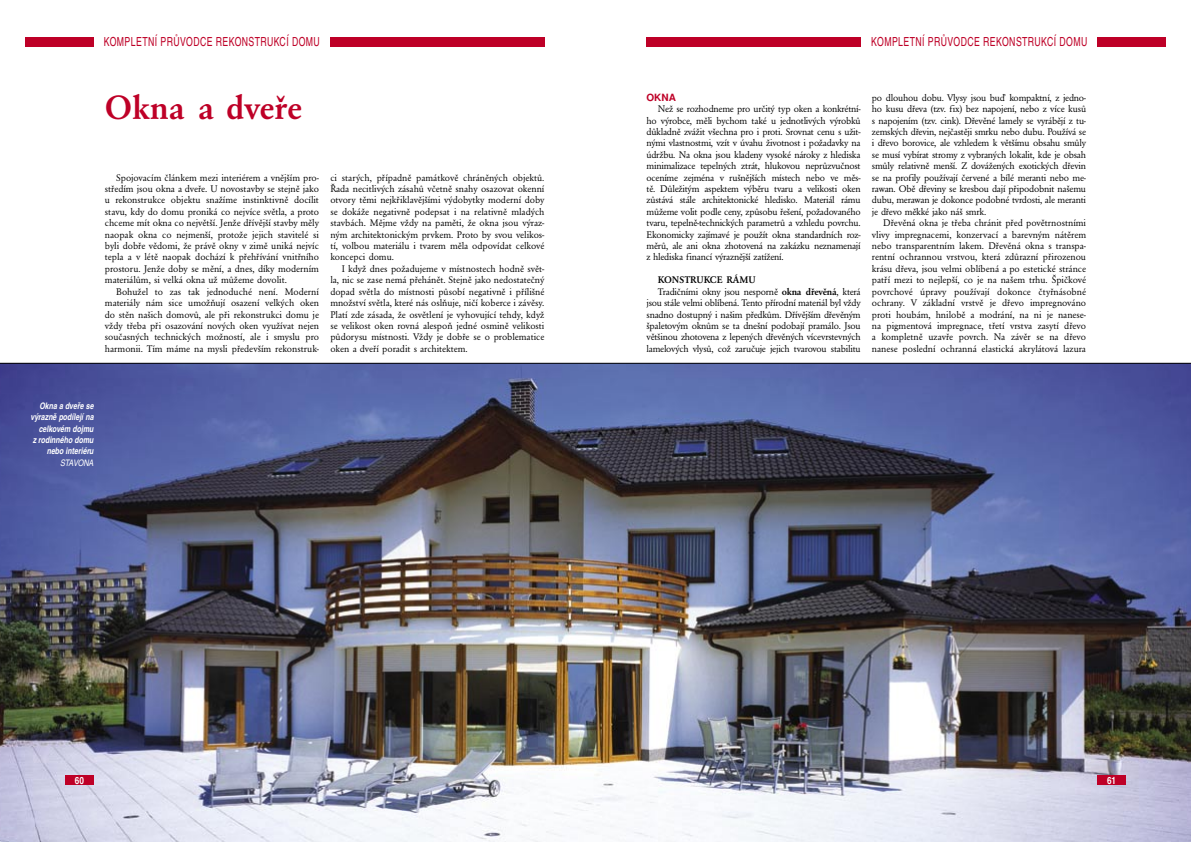
<style>
.page{position:relative;width:1191px;height:842px;background:#fff}
.page>*{position:absolute;margin:0;border:0;box-sizing:border-box;transform-origin:0 0}
.Titulek{font:35px "URW Garamond TCE Dem";color:#be0027}
.t1{font:12.5px "Nimbus San LCE Reg Con";letter-spacing:.04em;color:#be0027;scale:.85 1}
.Normální_písmo{font:10px/11.4px "URW Garamond TCE";color:#000;text-align:justify}
.Mezititulek{font:10px "URW Garamond TCE Dem";color:#000}
.Mezititulek_hlavni{font:700 10px "Nimbus San LCE";color:#be0027}
.t2{font:10px "Nimbus San LCE Bol Con";color:#fff}
.Popiska_k_obrázku{font:9px/11.4px "Nimbus San LCE Bol Con Ita";color:#fff;text-align:right;scale:.95 1}
.Popiska_k_obrázku-2{font:9px "Nimbus San LCE Reg Con Ita";letter-spacing:-.025em;color:#fff}
.s1{font-family:"URW Garamond TCE Dem"}
</style>
<div class="page">
<div style="left:26px;top:37px;width:68px;height:10px;background:#be0027"></div>
<div style="left:330px;top:37px;width:214px;height:10px;background:#be0027"></div>
<div style="left:646px;top:37px;width:214px;height:10px;background:#be0027"></div>
<div style="left:1097px;top:37px;width:68px;height:10px;background:#be0027"></div>
<img style="left:0;top:363px;width:1191px;height:479px">
<div style="left:1097px;top:775px;width:28px;height:10px;background:#be0027"></div>
<div style="left:65px;top:775px;width:29px;height:10px;background:#be0027"></div>
<p class="t1" style="left:104px;top:35px;width:256px">KOMPLETNÍ PRŮVODCE REKONSTRUKCÍ DOMU</p>
<p class="t1" style="left:871px;top:35px;width:256px">KOMPLETNÍ PRŮVODCE REKONSTRUKCÍ DOMU</p>
<p class="Titulek" style="left:105px;top:88px;width:199px">Okna a dveře</p>
<p class="Normální_písmo" style="left:105px;top:172px;width:216px;text-indent:11px">Spojovacím článkem mezi interiérem a vnějším pro&shy;středím jsou okna a dveře. U novostavby se stejně jako u rekonstrukce objektu snažíme instinktivně docílit stavu, kdy do domu proniká co nejvíce světla, a proto chceme mít okna co největší. Jenže dřívější stavby měly naopak okna co nejmenší, protože jejich stavitelé si byli dobře vědomi, že právě okny v zimě uniká nejvíc tepla a v létě naopak dochází k přehřívání vnitřního prostoru. Jenže doby se mění, a dnes, díky moderním materiálům, si velká okna už můžeme dovolit.</p>
<p class="Normální_písmo" style="left:105px;top:286px;width:216px;text-indent:11px">Bohužel to zas tak jednoduché není. Moderní materiály nám sice umožňují osazení velkých oken do stěn našich domovů, ale při rekonstrukci domu je vždy třeba při osazování nových oken využívat nejen současných technických možností, ale i smyslu pro harmonii. Tím máme na mysli především rekonstruk-</p>
<p class="Normální_písmo" style="left:330px;top:172px;width:216px">ci starých, případně památkově chráněných objektů.<br>Řada necitlivých zásahů včetně snahy osazovat okenní otvory těmi nejkřiklavějšími výdobytky moderní doby se dokáže negativně podepsat i na relativně mladých stavbách. Mějme vždy na paměti, že okna jsou výraz&shy;ným architektonickým prvkem. Proto by svou velikos&shy;tí, volbou materiálu i tvarem měla odpovídat celkové koncepci domu.</p>
<p class="Normální_písmo" style="left:330px;top:263px;width:216px;text-indent:11px">I když dnes požadujeme v místnostech hodně svět&shy;la, nic se zase nemá přehánět. Stejně jako nedostatečný dopad světla do místnosti působí negativně i přílišné množství světla, které nás oslňuje, ničí koberce i závěsy.<br>Platí zde zásada, že osvětlení je vyhovující tehdy, když se velikost oken rovná alespoň jedné osmině velikosti půdorysu místnosti. Vždy je dobře se o problematice oken a dveří poradit s architektem.</p>
<p class="Popiska_k_obrázku" style="left:30px;top:400px;width:68px">Okna a dveře se výrazně podílejí na celkovém dojmu<br>z rodinného domu nebo interiéru</p>
<p class="Popiska_k_obrázku-2" style="left:60px;top:457px;width:35px">STAVONA</p>
<p class="Mezititulek_hlavni" style="left:646px;top:91px;width:31px">OKNA</p>
<p class="Normální_písmo" style="left:646px;top:103px;width:216px;text-indent:11px">Než se rozhodneme pro určitý typ oken a konkrétní&shy;ho výrobce, měli bychom také u jednotlivých výrobků důkladně zvážit všechna pro i proti. Srovnat cenu s užit&shy;nými vlastnostmi, vzít v úvahu životnost i požadavky na údržbu. Na okna jsou kladeny vysoké nároky z hlediska minimalizace tepelných ztrát, hlukovou neprůzvučnost oceníme zejména v rušnějších místech nebo ve měs&shy;tě. Důležitým aspektem výběru tvaru a velikosti oken zůstává stále architektonické hledisko. Materiál rámu můžeme volit podle ceny, způsobu řešení, požadovaného tvaru, tepelně-technických parametrů a vzhledu povrchu.<br>Ekonomicky zajímavé je použít okna standardních roz&shy;měrů, ale ani okna zhotovená na zakázku neznamenají z hlediska financí výraznější zatížení.</p>
<p class="Mezititulek" style="left:658px;top:274px;width:99px">KONSTRUKCE RÁMU</p>
<p class="Normální_písmo" style="left:646px;top:286px;width:216px;text-indent:11px">Tradičními okny jsou nesporně <span class="s1">okna dřevěná</span>, která jsou stále velmi oblíbená. Tento přírodní materiál byl vždy snadno dostupný i našim předkům. Dřívějším dřevěným špaletovým oknům se ta dnešní podobají pramálo. Jsou většinou zhotovena z lepených dřevěných vícevrstevných lamelových vlysů, což zaručuje jejich tvarovou stabilitu</p>
<p class="Normální_písmo" style="left:872px;top:92px;width:216px">po dlouhou dobu. Vlysy jsou buď kompaktní, z jedno&shy;ho kusu dřeva (tzv. fix) bez napojení, nebo z více kusů s napojením (tzv. cink). Dřevěné lamely se vyrábějí z tu&shy;zemských dřevin, nejčastěji smrku nebo dubu. Používá se i dřevo borovice, ale vzhledem k většímu obsahu smůly se musí vybírat stromy z vybraných lokalit, kde je obsah smůly relativně menší. Z dovážených exotických dřevin se na profily používají červené a bílé meranti nebo me&shy;rawan. Obě dřeviny se kresbou dají připodobnit našemu dubu, merawan je dokonce podobné tvrdosti, ale meranti je dřevo měkké jako náš smrk.</p>
<p class="Normální_písmo" style="left:872px;top:217px;width:216px;text-indent:11px">Dřevěná okna je třeba chránit před povětrnostními vlivy impregnacemi, konzervací a barevným nátěrem nebo transparentním lakem. Dřevěná okna s transpa&shy;rentní ochrannou vrstvou, která zdůrazní přirozenou krásu dřeva, jsou velmi oblíbená a po estetické stránce patří mezi to nejlepší, co je na našem trhu. Špičkové povrchové úpravy používají dokonce čtyřnásobné ochrany. V základní vrstvě je dřevo impregnováno proti houbám, hnilobě a modrání, na ni je nanese&shy;na pigmentová impregnace, třetí vrstva zasytí dřevo a kompletně uzavře povrch. Na závěr se na dřevo nanese poslední ochranná elastická akrylátová lazura</p>
<p class="t2" style="left:75px;top:774px;width:11px">60</p>
<p class="t2" style="left:1107px;top:774px;width:10px">61</p>
</div>
